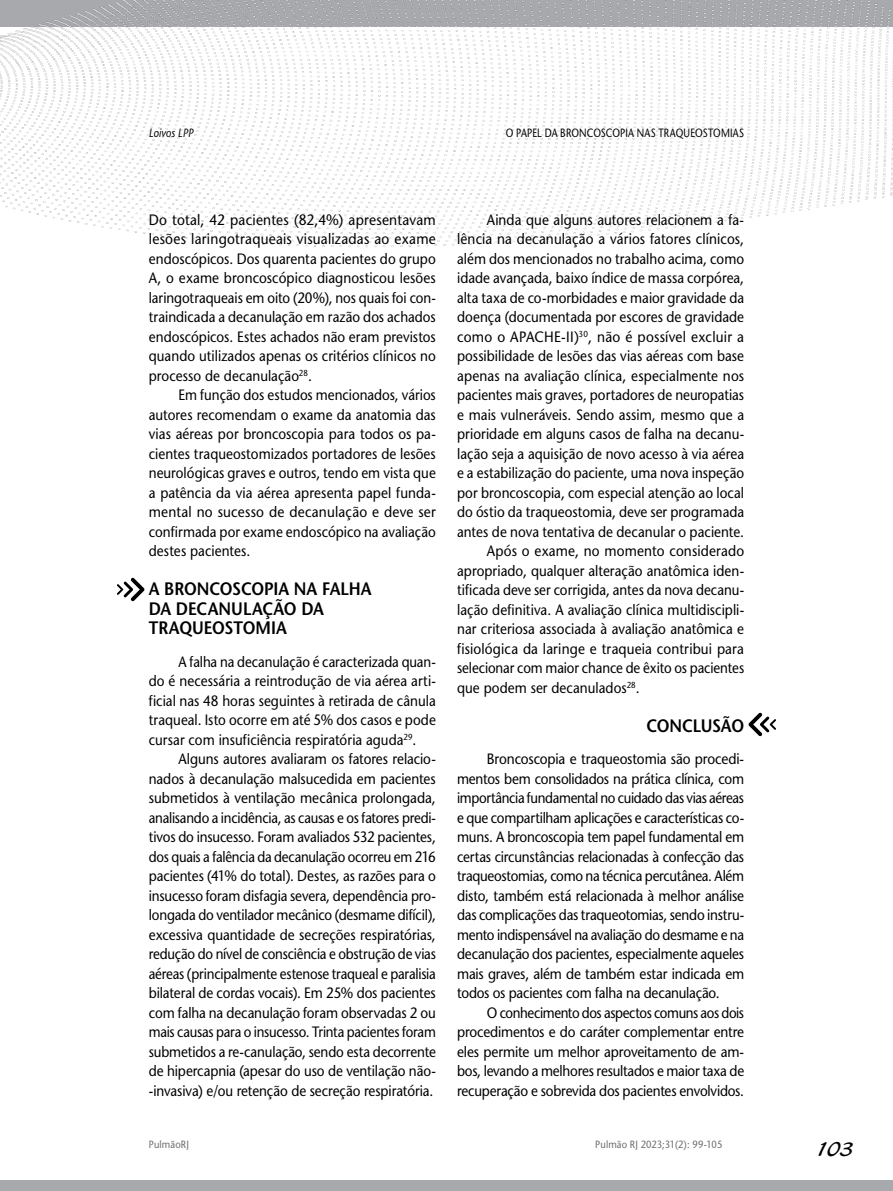
<style>
.page{position:relative;width:893px;height:1191px;background:#fff}
.page>*{position:absolute;margin:0;border:0;box-sizing:border-box;transform-origin:0 0}
.t1{font:21px "Blacklight D";color:#000}
.t2{font:600 18px/19.5px "Stone Sans";letter-spacing:-.005em;color:#000;scale:.9 1}
.t3{font:15px/19.5px "Stone Sans";color:#000;text-align:justify;scale:.9 1}
.t4{font:15px/19.5px "Stone Sans";color:#000;text-align:justify;scale:.91 1}
.t5{font:15px/19.5px "Stone Sans";color:#000;text-align:justify;scale:.89 1}
.t6{font:15px/19.5px "Stone Sans";color:#000;text-align:justify;scale:.92 1}
.t7{font:12px "Stone Sans";letter-spacing:.02em;color:#000;scale:.8 1}
.t8{font:italic 12px "Stone Sans";letter-spacing:.005em;color:#000;scale:.85 1}
.t9{font:10.5px "Stone Sans";letter-spacing:.015em;color:#6d6e71;scale:.9 1}
</style>
<div class="page">
<img style="left:0;top:0;width:893px;height:248px">
<div style="left:0;top:1180px;width:893px;height:11px;background:#a7a9ac"></div>
<svg style="left:748px;top:713px;width:28px;height:23px"></svg>
<svg style="left:117px;top:578px;width:27px;height:23px"></svg>
<p class="t8" style="left:149px;top:126px;width:54px">Loivos LPP</p>
<p class="t7" style="left:506px;top:126px;width:299px">O PAPEL DA BRONCOSCOPIA NAS TRAQUEOSTOMIAS</p>
<p class="t6" style="left:149px;top:210px;width:314px">Do total, 42 pacientes (82,4%) apresentavam lesões laringotraqueais visualizadas ao exame endoscópicos. Dos quarenta pacientes do grupo A, o exame broncoscópico diagnosticou lesões laringotraqueais em oito (20%), nos quais foi con&shy;traindicada a decanulação em razão dos achados endoscópicos. Estes achados não eram previstos quando utilizados apenas os critérios clínicos no processo de decanulação<sup>28</sup>.</p>
<p class="t3" style="left:149px;top:385px;width:320px;text-indent:30px">Em função dos estudos mencionados, vários autores recomendam o exame da anatomia das vias aéreas por broncoscopia para todos os pa&shy;cientes traqueostomizados portadores de lesões neurológicas graves e outros, tendo em vista que a patência da via aérea apresenta papel funda&shy;mental no sucesso de decanulação e deve ser confirmada por exame endoscópico na avaliação destes pacientes.</p>
<p class="t2" style="left:149px;top:579px;width:249px">A BRONCOSCOPIA NA FALHA<br>DA DECANULAÇÃO DA<br>TRAQUEOSTOMIA</p>
<p class="t5" style="left:149px;top:651px;width:324px;text-indent:30px">A falha na decanulação é caracterizada quan&shy;do é necessária a reintrodução de via aérea arti&shy;ficial nas 48 horas seguintes à retirada de cânula traqueal. Isto ocorre em até 5% dos casos e pode cursar com insuficiência respiratória aguda<sup>29</sup>.</p>
<p class="t3" style="left:149px;top:749px;width:320px;text-indent:30px">Alguns autores avaliaram os fatores relacio&shy;nados à decanulação malsucedida em pacientes submetidos à ventilação mecânica prolongada, analisando a incidência, as causas e os fatores predi&shy;tivos do insucesso. Foram avaliados 532 pacientes, dos quais a falência da decanulação ocorreu em 216 pacientes (41% do total). Destes, as razões para o insucesso foram disfagia severa, dependência pro&shy;longada do ventilador mecânico (desmame difícil), excessiva quantidade de secreções respiratórias, redução do nível de consciência e obstrução de vias aéreas (principalmente estenose traqueal e paralisia bilateral de cordas vocais). Em 25% dos pacientes com falha na decanulação foram observadas 2 ou mais causas para o insucesso. Trinta pacientes foram submetidos a re-canulação, sendo esta decorrente de hipercapnia (apesar do uso de ventilação não--invasiva) e/ou retenção de secreção respiratória.</p>
<p class="t3" style="left:487px;top:210px;width:287px">Ainda que alguns autores relacionem a fa-</p>
<p class="t4" style="left:457px;top:229px;width:317px">lência na decanulação a vários fatores clínicos,</p>
<p class="t3" style="left:457px;top:249px;width:320px">além dos mencionados no trabalho acima, como</p>
<p class="t3" style="left:457px;top:268px;width:320px">idade avançada, baixo índice de massa corpórea,</p>
<p class="t3" style="left:457px;top:288px;width:320px">alta taxa de co-morbidades e maior gravidade da</p>
<p class="t3" style="left:457px;top:307px;width:320px">doença (documentada por escores de gravidade</p>
<p class="t6" style="left:457px;top:327px;width:313px">como o APACHE-II)<sup>30</sup>, não é possível excluir a</p>
<p class="t3" style="left:457px;top:346px;width:320px">possibilidade de lesões das vias aéreas com base</p>
<p class="t4" style="left:457px;top:366px;width:317px">apenas na avaliação clínica, especialmente nos</p>
<p class="t5" style="left:457px;top:385px;width:324px">pacientes mais graves, portadores de neuropatias</p>
<p class="t3" style="left:457px;top:405px;width:320px">e mais vulneráveis. Sendo assim, mesmo que a</p>
<p class="t3" style="left:457px;top:424px;width:320px">prioridade em alguns casos de falha na decanu-</p>
<p class="t3" style="left:457px;top:444px;width:320px">lação seja a aquisição de novo acesso à via aérea</p>
<p class="t3" style="left:457px;top:463px;width:320px">e a estabilização do paciente, uma nova inspeção</p>
<p class="t3" style="left:457px;top:483px;width:320px">por broncoscopia, com especial atenção ao local</p>
<p class="t3" style="left:457px;top:502px;width:320px">do óstio da traqueostomia, deve ser programada</p>
<p class="t3" style="left:457px;top:522px;width:320px">antes de nova tentativa de decanular o paciente.</p>
<p class="t4" style="left:487px;top:541px;width:284px">Após o exame, no momento considerado</p>
<p class="t3" style="left:457px;top:561px;width:320px">apropriado, qualquer alteração anatômica iden-</p>
<p class="t5" style="left:457px;top:580px;width:324px">tificada deve ser corrigida, antes da nova decanu-</p>
<p class="t3" style="left:457px;top:600px;width:320px">lação definitiva. A avaliação clínica multidiscipli-</p>
<p class="t3" style="left:457px;top:619px;width:320px">nar criteriosa associada à avaliação anatômica e</p>
<p class="t4" style="left:457px;top:639px;width:317px">fisiológica da laringe e traqueia contribui para</p>
<p class="t5" style="left:457px;top:658px;width:324px">selecionar com maior chance de êxito os pacientes</p>
<p class="t3" style="left:457px;top:678px;width:204px">que podem ser decanulados<sup>28</sup>.</p>
<p class="t2" style="left:646px;top:716px;width:110px">CONCLUSÃO</p>
<p class="t4" style="left:457px;top:749px;width:317px;text-indent:30px">Broncoscopia e traqueostomia são procedi&shy;mentos bem consolidados na prática clínica, com importância fundamental no cuidado das vias aéreas e que compartilham aplicações e características co&shy;muns. A broncoscopia tem papel fundamental em certas circunstâncias relacionadas à confecção das traqueostomias, como na técnica percutânea. Além disto, também está relacionada à melhor análise das complicações das traqueotomias, sendo instru&shy;mento indispensável na avaliação do desmame e na decanulação dos pacientes, especialmente aqueles mais graves, além de também estar indicada em todos os pacientes com falha na decanulação.</p>
<p class="t5" style="left:457px;top:1002px;width:324px;text-indent:30px">O conhecimento dos aspectos comuns aos dois procedimentos e do caráter complementar entre eles permite um melhor aproveitamento de am&shy;bos, levando a melhores resultados e maior taxa de recuperação e sobrevida dos pacientes envolvidos.</p>
<p class="t9" style="left:149px;top:1138px;width:46px">PulmãoRJ</p>
<p class="t9" style="left:595px;top:1138px;width:143px">Pulmão RJ 2023;31(2): 99-105</p>
<h1 class="t1" style="left:816px;top:1135px;width:40px">103</h1>
</div>
